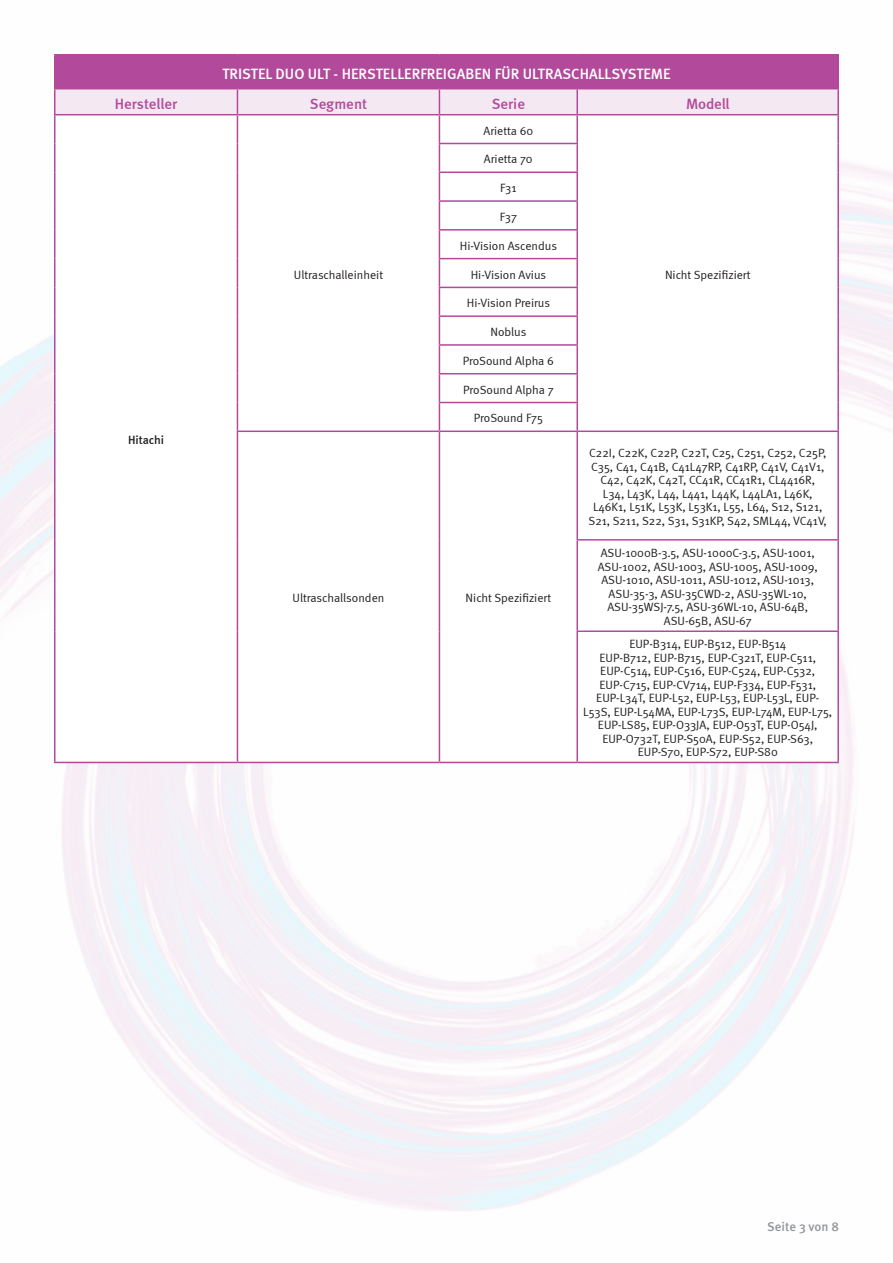
<style>
.page{position:relative;width:893px;height:1263px;background:#fff}
.page>*{position:absolute;margin:0;border:0;box-sizing:border-box;transform-origin:0 0}
.t1{font:500 15px "Meta";color:#fff}
.t2{font:500 15px "Meta";color:#b3499b}
.t3{font:500 12.75px "Meta Pro";color:#939598}
.t4{font:12px/13.5px "Meta Normal";color:#231f20;text-align:center}
.t5{font:500 12px "Meta";color:#231f20}
</style>
<div class="page">
<div style="left:55px;top:55px;width:783px;height:34px;background:#b3499b"></div>
<svg style="left:56px;top:430px;width:781px;height:332px"></svg>
<hr style="left:54px;top:55px;width:2px;height:33px;background:#b3499b">
<hr style="left:54px;top:54px;width:183px;height:2px;background:#b3499b">
<hr style="left:237px;top:54px;width:202px;height:2px;background:#b3499b">
<hr style="left:439px;top:54px;width:138px;height:2px;background:#b3499b">
<hr style="left:577px;top:54px;width:262px;height:2px;background:#b3499b">
<hr style="left:837px;top:55px;width:2px;height:33px;background:#b3499b">
<hr style="left:54px;top:89px;width:2px;height:25px;background:#b3499b">
<hr style="left:54px;top:88px;width:183px;height:1px;background:#b3499b">
<hr style="left:54px;top:114px;width:183px;height:1px;background:#b3499b">
<hr style="left:577px;top:88px;width:262px;height:1px;background:#b3499b">
<hr style="left:837px;top:89px;width:2px;height:25px;background:#b3499b">
<hr style="left:577px;top:114px;width:262px;height:1px;background:#b3499b">
<hr style="left:54px;top:115px;width:2px;height:28px;background:#b3499b">
<hr style="left:54px;top:143px;width:2px;height:29px;background:#b3499b">
<hr style="left:54px;top:172px;width:2px;height:29px;background:#b3499b">
<hr style="left:54px;top:201px;width:2px;height:29px;background:#b3499b">
<hr style="left:54px;top:230px;width:2px;height:29px;background:#b3499b">
<hr style="left:54px;top:259px;width:2px;height:28px;background:#b3499b">
<hr style="left:54px;top:287px;width:2px;height:29px;background:#b3499b">
<hr style="left:54px;top:316px;width:2px;height:29px;background:#b3499b">
<hr style="left:54px;top:345px;width:2px;height:29px;background:#b3499b">
<hr style="left:54px;top:374px;width:2px;height:28px;background:#b3499b">
<hr style="left:54px;top:402px;width:2px;height:29px;background:#b3499b">
<hr style="left:54px;top:431px;width:2px;height:109px;background:#b3499b">
<hr style="left:54px;top:540px;width:2px;height:91px;background:#b3499b">
<hr style="left:54px;top:631px;width:2px;height:131px;background:#b3499b">
<hr style="left:54px;top:762px;width:183px;height:1px;background:#b3499b">
<hr style="left:237px;top:432px;width:1px;height:108px;background:#b3499b">
<hr style="left:237px;top:540px;width:1px;height:91px;background:#b3499b">
<hr style="left:237px;top:631px;width:1px;height:131px;background:#b3499b">
<hr style="left:237px;top:430px;width:202px;height:2px;background:#b3499b">
<hr style="left:237px;top:762px;width:202px;height:1px;background:#b3499b">
<svg style="left:55px;top:89px;width:783px;height:341px"></svg>
<hr style="left:439px;top:432px;width:1px;height:108px;background:#b3499b">
<hr style="left:439px;top:540px;width:1px;height:91px;background:#b3499b">
<hr style="left:439px;top:631px;width:1px;height:131px;background:#b3499b">
<hr style="left:439px;top:143px;width:139px;height:1px;background:#b3499b">
<hr style="left:439px;top:172px;width:139px;height:1px;background:#b3499b">
<hr style="left:439px;top:200px;width:139px;height:2px;background:#b3499b">
<hr style="left:439px;top:229px;width:139px;height:2px;background:#b3499b">
<hr style="left:439px;top:258px;width:139px;height:1px;background:#b3499b">
<hr style="left:439px;top:287px;width:139px;height:1px;background:#b3499b">
<hr style="left:439px;top:315px;width:139px;height:2px;background:#b3499b">
<hr style="left:439px;top:344px;width:139px;height:2px;background:#b3499b">
<hr style="left:439px;top:373px;width:139px;height:1px;background:#b3499b">
<hr style="left:439px;top:402px;width:139px;height:1px;background:#b3499b">
<hr style="left:439px;top:430px;width:138px;height:2px;background:#b3499b">
<hr style="left:439px;top:762px;width:138px;height:1px;background:#b3499b">
<hr style="left:576px;top:115px;width:2px;height:28px;background:#b3499b">
<hr style="left:576px;top:144px;width:2px;height:28px;background:#b3499b">
<hr style="left:576px;top:173px;width:2px;height:27px;background:#b3499b">
<hr style="left:576px;top:202px;width:2px;height:27px;background:#b3499b">
<hr style="left:576px;top:231px;width:2px;height:27px;background:#b3499b">
<hr style="left:576px;top:259px;width:2px;height:28px;background:#b3499b">
<hr style="left:576px;top:288px;width:2px;height:27px;background:#b3499b">
<hr style="left:576px;top:317px;width:2px;height:27px;background:#b3499b">
<hr style="left:576px;top:346px;width:2px;height:27px;background:#b3499b">
<hr style="left:576px;top:374px;width:2px;height:28px;background:#b3499b">
<hr style="left:576px;top:403px;width:2px;height:27px;background:#b3499b">
<hr style="left:576px;top:432px;width:2px;height:107px;background:#b3499b">
<hr style="left:576px;top:541px;width:2px;height:89px;background:#b3499b">
<hr style="left:576px;top:632px;width:2px;height:130px;background:#b3499b">
<hr style="left:837px;top:115px;width:2px;height:28px;background:#b3499b">
<hr style="left:837px;top:143px;width:2px;height:29px;background:#b3499b">
<hr style="left:837px;top:172px;width:2px;height:29px;background:#b3499b">
<hr style="left:837px;top:201px;width:2px;height:29px;background:#b3499b">
<hr style="left:837px;top:230px;width:2px;height:29px;background:#b3499b">
<hr style="left:837px;top:259px;width:2px;height:28px;background:#b3499b">
<hr style="left:837px;top:287px;width:2px;height:29px;background:#b3499b">
<hr style="left:837px;top:316px;width:2px;height:29px;background:#b3499b">
<hr style="left:837px;top:345px;width:2px;height:29px;background:#b3499b">
<hr style="left:837px;top:374px;width:2px;height:28px;background:#b3499b">
<hr style="left:837px;top:402px;width:2px;height:28px;background:#b3499b">
<hr style="left:837px;top:432px;width:2px;height:107px;background:#b3499b">
<hr style="left:837px;top:541px;width:2px;height:89px;background:#b3499b">
<hr style="left:837px;top:632px;width:2px;height:130px;background:#b3499b">
<hr style="left:577px;top:430px;width:262px;height:2px;background:#b3499b">
<hr style="left:576px;top:539px;width:263px;height:2px;background:#b3499b">
<hr style="left:576px;top:630px;width:263px;height:2px;background:#b3499b">
<hr style="left:577px;top:762px;width:262px;height:1px;background:#b3499b">
<p class="t1" style="left:222px;top:65px;width:450px">TRISTEL DUO ULT - HERSTELLERFREIGABEN FÜR ULTRASCHALLSYSTEME</p>
<p class="t2" style="left:115px;top:95px;width:64px">Hersteller</p>
<p class="t2" style="left:310px;top:95px;width:59px">Segment</p>
<p class="t2" style="left:492px;top:95px;width:35px">Serie</p>
<p class="t2" style="left:686px;top:95px;width:45px">Modell</p>
<p class="t5" style="left:128px;top:433px;width:37px">Hitachi</p>
<p class="t4" style="left:294px;top:268px;width:91px">Ultraschalleinheit</p>
<p class="t4" style="left:483px;top:124px;width:51px">Arietta 60</p>
<p class="t4" style="left:484px;top:152px;width:50px">Arietta 70</p>
<p class="t4" style="left:500px;top:181px;width:18px">F31</p>
<p class="t4" style="left:500px;top:210px;width:19px">F37</p>
<p class="t4" style="left:460px;top:239px;width:99px">Hi-Vision Ascendus</p>
<p class="t4" style="left:471px;top:268px;width:77px">Hi-Vision Avius</p>
<p class="t4" style="left:467px;top:296px;width:85px">Hi-Vision Preirus</p>
<p class="t4" style="left:490px;top:325px;width:37px">Noblus</p>
<p class="t4" style="left:463px;top:354px;width:93px">ProSound Alpha 6</p>
<p class="t4" style="left:463px;top:383px;width:92px">ProSound Alpha 7</p>
<p class="t4" style="left:474px;top:411px;width:71px">ProSound F75</p>
<p class="t4" style="left:293px;top:591px;width:93px">Ultraschallsonden</p>
<p class="t4" style="left:466px;top:591px;width:87px">Nicht Spezifiziert</p>
<p class="t4" style="left:665px;top:268px;width:87px">Nicht Spezifiziert</p>
<p class="t4" style="left:588px;top:446px;width:240px">C22I, C22K, C22P, C22T, C25, C251, C252, C25P, C35, C41, C41B, C41L47RP, C41RP, C41V, C41V1, C42, C42K, C42T, CC41R, CC41R1, CL4416R, L34, L43K, L44, L441, L44K, L44LA1, L46K, L46K1, L51K, L53K, L53K1, L55, L64, S12, S121, S21, S211, S22, S31, S31KP, S42, SML44, VC41V,</p>
<p class="t4" style="left:598px;top:546px;width:222px">ASU-1000B-3.5, ASU-1000C-3.5, ASU-1001, ASU-1002, ASU-1003, ASU-1005, ASU-1009, ASU-1010, ASU-1011, ASU-1012, ASU-1013, ASU-35-3, ASU-35CWD-2, ASU-35WL-10, ASU-35WSJ-7.5, ASU-36WL-10, ASU-64B, ASU-65B, ASU-67</p>
<p class="t4" style="left:583px;top:637px;width:250px">EUP-B314, EUP-B512, EUP-B514<br>EUP-B712, EUP-B715, EUP-C321T, EUP-C511, EUP-C514, EUP-C516, EUP-C524, EUP-C532, EUP-C715, EUP-CV714, EUP-F334, EUP-F531, EUP-L34T, EUP-L52, EUP-L53, EUP-L53L, EUP-L53S, EUP-L54MA, EUP-L73S, EUP-L74M, EUP-L75, EUP-LS85, EUP-O33JA, EUP-O53T, EUP-O54J, EUP-O732T, EUP-S50A, EUP-S52, EUP-S63, EUP-S70, EUP-S72, EUP-S80</p>
<p class="t3" style="left:767px;top:1219px;width:73px">Seite 3 von 8</p>
</div>
